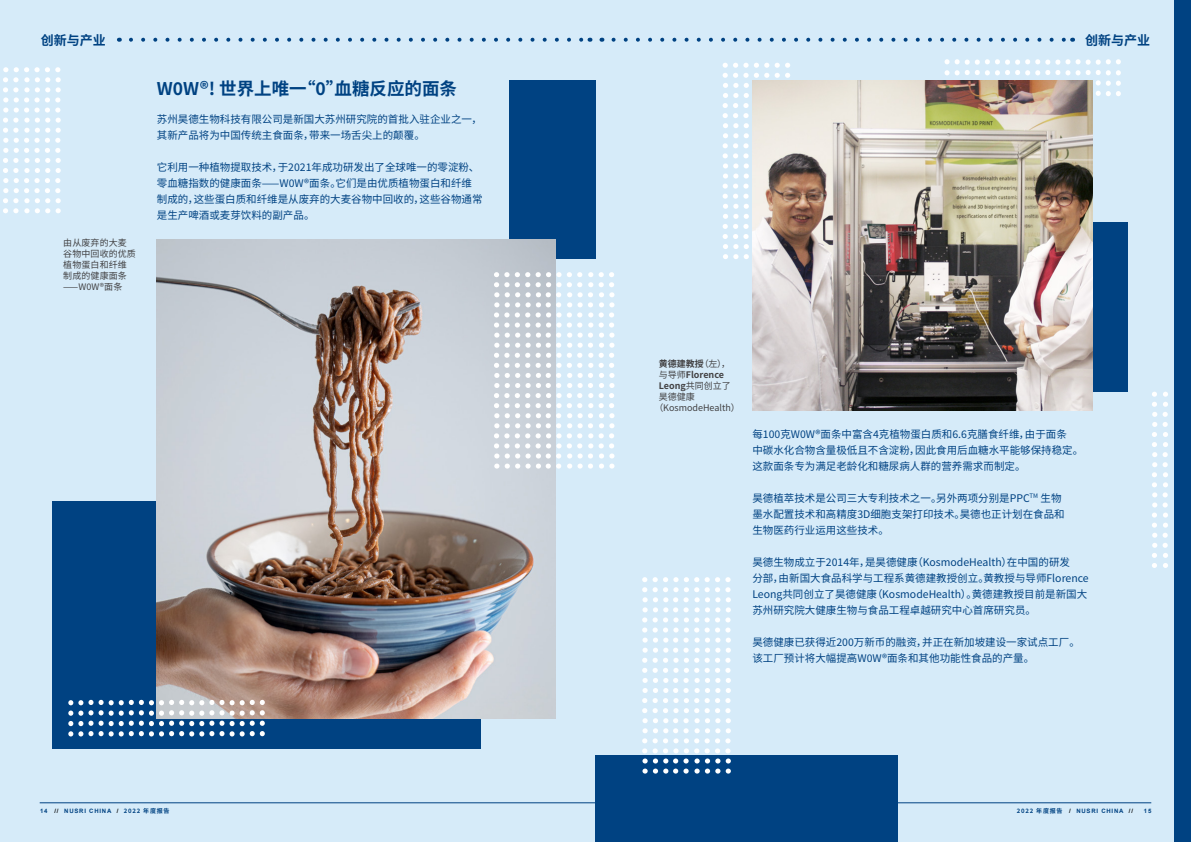
<style>
.page{position:relative;width:1191px;height:842px;background:#fff}
.page>*{position:absolute;margin:0;border:0;box-sizing:border-box;transform-origin:0 0}
.t1{font:700 17.5px "Source Han Sans CN";color:#004282}
.t2{font:700 13px "Source Han Sans CN";color:#004282}
.t3{font:10.5px/16px "Source Han Sans CN";color:#004282}
.t4{font:9px/11px "Source Han Sans CN";letter-spacing:.01em;color:#414042}
.t5{font:700 9px "Source Han Sans CN";color:#414042}
.t6{font:700 6px "Arial";letter-spacing:.13em;color:#004282}
.s1{font-weight:400}
.s2{color:#000}
.s3{font-family:"Source Han Sans CN"}
</style>
<div class="page">
<div style="left:595px;top:0;width:596px;height:842px;background:#d6ebf9"></div>
<div style="left:0;top:0;width:595px;height:842px;background:#d6ebf9"></div>
<hr style="left:40px;top:802px;width:555px;height:1px;background:#004282">
<hr style="left:595px;top:802px;width:556px;height:1px;background:#004282">
<div style="left:1174px;top:0;width:17px;height:842px;background:#004282"></div>
<svg style="left:131px;top:38px;width:452px;height:4px"></svg>
<svg style="left:613px;top:38px;width:453px;height:4px"></svg>
<div style="left:52px;top:501px;width:428px;height:248px;background:#004282"></div>
<div style="left:595px;top:755px;width:302px;height:87px;background:#004282"></div>
<div style="left:889px;top:223px;width:238px;height:169px;background:#004282"></div>
<div style="left:508px;top:81px;width:87px;height:178px;background:#004282"></div>
<img style="left:157px;top:239px;width:399px;height:479px">
<svg style="left:944px;top:59px;width:176px;height:37px"></svg>
<svg style="left:722px;top:63px;width:68px;height:105px"></svg>
<svg style="left:722px;top:174px;width:27px;height:85px"></svg>
<img style="left:752px;top:81px;width:340px;height:330px">
<svg style="left:567px;top:464px;width:15px;height:5px"></svg>
<svg style="left:599px;top:464px;width:15px;height:5px"></svg>
<svg style="left:494px;top:464px;width:36px;height:5px"></svg>
<svg style="left:567px;top:272px;width:15px;height:186px"></svg>
<svg style="left:588px;top:272px;width:26px;height:186px"></svg>
<svg style="left:588px;top:464px;width:5px;height:5px"></svg>
<svg style="left:494px;top:272px;width:67px;height:186px;background:#d2d9df"></svg>
<svg style="left:536px;top:464px;width:25px;height:5px"></svg>
<svg style="left:3px;top:67px;width:58px;height:35px"></svg>
<svg style="left:3px;top:108px;width:58px;height:105px"></svg>
<svg style="left:99px;top:700px;width:166px;height:36px"></svg>
<svg style="left:68px;top:700px;width:25px;height:36px"></svg>
<svg style="left:1152px;top:513px;width:16px;height:55px"></svg>
<svg style="left:1152px;top:392px;width:16px;height:115px"></svg>
<svg style="left:642px;top:577px;width:89px;height:55px"></svg>
<svg style="left:642px;top:638px;width:89px;height:136px"></svg>
<p class="t2" style="left:41px;top:33px;width:66px">创新与产业</p>
<p class="t2" style="left:1085px;top:33px;width:66px">创新与产业</p>
<p class="t4" style="left:63px;top:238px;width:74px">由从废弃的大麦谷物中回收的优质植物蛋白和纤维制成的健康面条——W0W®面条</p>
<h1 class="t1" style="left:157px;top:79px;width:302px">W0W®! 世界上唯一“0”血糖反应的面条</h1>
<p class="t3" style="left:157px;top:111px;width:326px">苏州昊德生物科技有限公司是新国大苏州研究院的首批入驻企业之一，其新产品将为中国传统主食面条，带来一场舌尖上的颠覆。</p>
<p class="t3" style="left:157px;top:159px;width:327px">它利用一种植物提取技术，于2021年成功研发出了全球唯一的零淀粉、零血糖指数的健康面条——W0W®面条。它们是由优质植物蛋白和纤维制成的，这些蛋白质和纤维是从废弃的大麦谷物中回收的，这些谷物通常是生产啤酒或麦芽饮料的副产品。</p>
<p class="t5" style="left:659px;top:358px;width:73px">黄德建教授<span class="s1">（左），</span></p>
<p class="t5" style="left:659px;top:369px;width:67px"><span class="s1">与导师</span>Florence</p>
<p class="t5" style="left:659px;top:380px;width:74px">Leong<span class="s1">共同创立了</span></p>
<p class="t4" style="left:659px;top:391px;width:37px">昊德健康</p>
<p class="t4" style="left:654px;top:402px;width:87px">（KosmodeHealth）</p>
<p class="t3" style="left:752px;top:426px;width:332px">每100克W0W®面条中富含4克植物蛋白质和6.6克膳食纤维，由于面条<br>中碳水化合物含量极低且不含淀粉，因此食用后血糖水平能够保持稳定。这款面条专为满足老龄化和糖尿病人群的营养需求而制定。</p>
<p class="t3" style="left:752px;top:490px;width:314px">昊德植萃技术是公司三大专利技术之一。另外两项分别是PPC<sup>TM</sup> 生物墨水配置技术和高精度3D细胞支架打印技术。昊德也正计划在食品和生物医药行业运用这些技术。</p>
<p class="t3" style="left:752px;top:554px;width:338px">昊德生物成立于2014年，是昊德健康（KosmodeHealth）在中国的研发<br>分部，由新国大食品科学与工程系黄德建教授创立。黄教授与导师Florence Leong共同创立了昊德健康（KosmodeHealth）。黄德建教授目前是新国大苏州研究院大健康生物与食品工程卓越研究中心首席研究员。</p>
<p class="t3" style="left:752px;top:634px;width:329px">昊德健康已获得近200万新币的融资，并正在新加坡建设一家试点工厂。该工厂预计将大幅提高W0W®面条和其他功能性食品的产量。</p>
<p class="t6" style="left:54px;top:806px;width:117px"><span class="s2">//</span> NUSRI CHINA <span class="s2">/</span> <span class="s3">2022 年度报告</span></p>
<p class="t6" style="left:1017px;top:806px;width:118px"><span class="s3">2022 年度报告</span> <span class="s2">/</span> NUSRI CHINA <span class="s2">//</span></p>
<p class="t6" style="left:40px;top:806px;width:9px">14</p>
<p class="t6" style="left:1144px;top:806px;width:9px">15</p>
</div>
